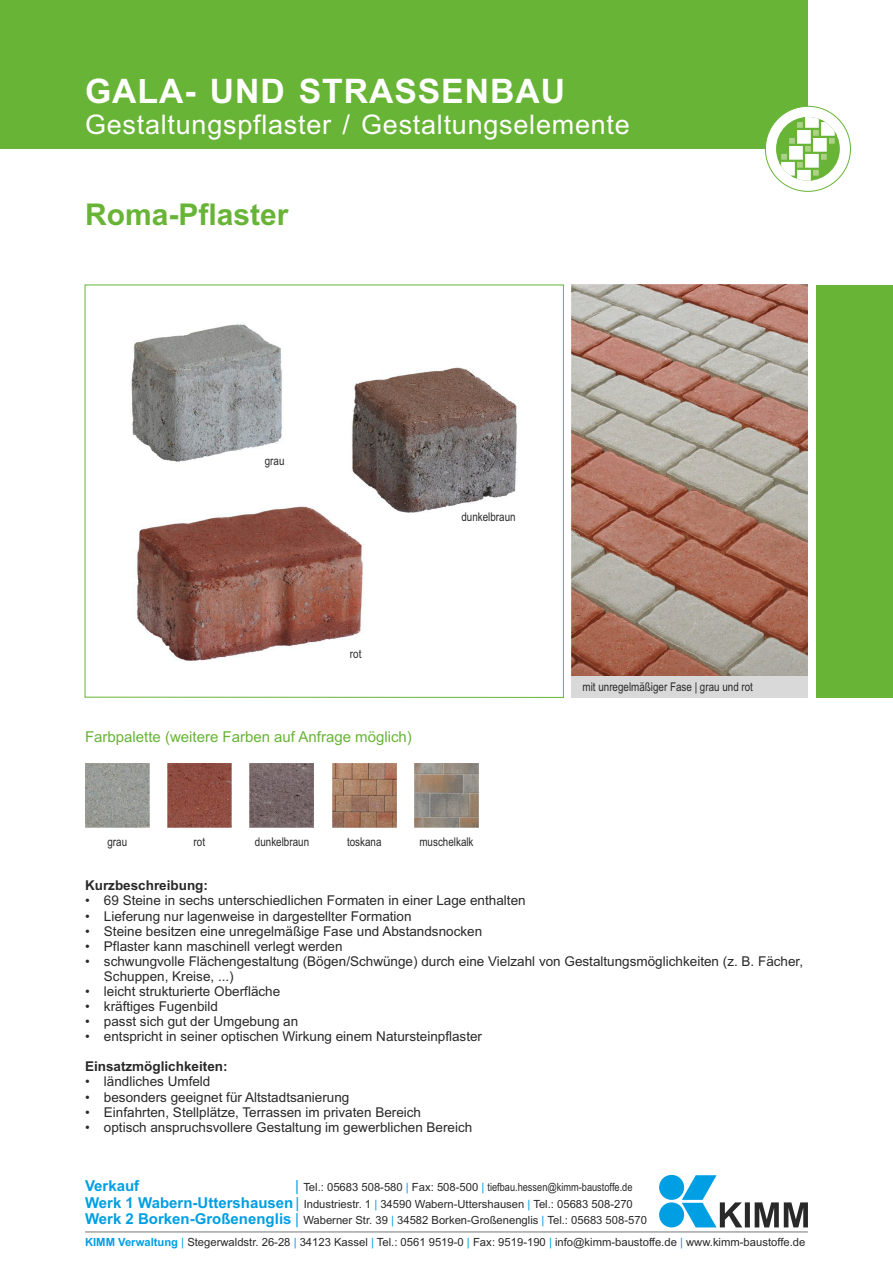
<style>
.page{position:relative;width:893px;height:1263px;background:#fff}
.page>*{position:absolute;margin:0;border:0;box-sizing:border-box;transform-origin:0 0}
.t1{font:700 33.75px "Arial";letter-spacing:.03em;color:#fff}
.t2{font:700 30px "Arial";color:#68b436}
.t3{font:27px "Arial";letter-spacing:.03em;color:#fff}
.t4{font:700 15px/16.8px "Arial";color:#009fe3}
.t5{font:15px "Arial";color:#68b436}
.t6{font:15px "Arial";color:#009fe3}
.t7{font:13.5px/15.1px "Arial";color:#292929}
.t8{font:700 13.5px "Arial";color:#292929}
.t9{font:12px "Arial Narrow";color:#292929}
.t10{font:11.25px/16.8px "Arial";color:#292929}
.t11{font:11.25px "Arial Narrow";color:#292929}
.t12{font:11.25px "Arial";color:#009fe3}
.s1{font-weight:400}
.s2{font-family:"Arial"}
.s3{font-weight:700;color:#009fe3}
.s4{color:#009fe3}
</style>
<div class="page">
<img style="left:572px;top:285px;width:236px;height:391px">
<div style="left:572px;top:676px;width:236px;height:21px;background:#d9d9d9"></div>
<svg style="left:84px;top:284px;width:480px;height:414px"></svg>
<div style="left:816px;top:285px;width:77px;height:412px;background:#68b436"></div>
<img style="left:332px;top:764px;width:64px;height:64px">
<img style="left:250px;top:764px;width:64px;height:64px">
<img style="left:167px;top:764px;width:65px;height:64px">
<img style="left:85px;top:764px;width:64px;height:64px">
<img style="left:414px;top:764px;width:64px;height:64px">
<div style="left:0;top:0;width:808px;height:149px;background:#68b436"></div>
<hr style="left:85px;top:1231px;width:723px;height:1px;background:#757878">
<div style="left:659px;top:1175px;width:25px;height:25px;background:#009fe3;border-radius:50%"></div>
<div style="left:659px;top:1202px;width:25px;height:25px;background:#009fe3;border-radius:50%"></div>
<svg style="left:682px;top:1175px;width:126px;height:52px"></svg>
<div style="left:765px;top:106px;width:86px;height:86px;background:#fff;border:1px solid #68b436;border-radius:50%"></div>
<svg style="left:776px;top:117px;width:64px;height:64px"></svg>
<svg style="left:779px;top:117px;width:58px;height:64px"></svg>
<h1 class="t1" style="left:85px;top:78px;width:481px">GALA- UND STRASSENBAU</h1>
<h3 class="t3" style="left:85px;top:115px;width:546px">Gestaltungspflaster / Gestaltungselemente</h3>
<h2 class="t2" style="left:85px;top:203px;width:205px">Roma-Pflaster</h2>
<p class="t9" style="left:265px;top:456px;width:21px">grau</p>
<p class="t9" style="left:461px;top:512px;width:56px">dunkelbraun</p>
<p class="t9" style="left:350px;top:649px;width:13px">rot</p>
<p class="t5" style="left:85px;top:731px;width:328px">Farbpalette (weitere Farben auf Anfrage möglich)</p>
<p class="t9" style="left:107px;top:837px;width:21px">grau</p>
<p class="t9" style="left:194px;top:837px;width:13px">rot</p>
<p class="t9" style="left:255px;top:837px;width:56px">dunkelbraun</p>
<p class="t9" style="left:347px;top:837px;width:36px">toskana</p>
<p class="t9" style="left:419px;top:837px;width:56px">muschelkalk</p>
<p class="t9" style="left:583px;top:682px;width:172px">mit unregelmäßiger Fase | grau und rot</p>
<p class="t8" style="left:85px;top:880px;width:125px">Kurzbeschreibung:</p>
<p class="t7" style="left:85px;top:894px;width:442px">• 69 Steine in sechs unterschiedlichen Formaten in einer Lage enthalten</p>
<p class="t7" style="left:85px;top:909px;width:328px">• Lieferung nur lagenweise in dargestellter Formation</p>
<p class="t7" style="left:85px;top:924px;width:399px">• Steine besitzen eine unregelmäßige Fase und Abstandsnocken</p>
<p class="t7" style="left:85px;top:940px;width:259px">• Pflaster kann maschinell verlegt werden</p>
<p class="t7" style="left:104px;top:955px;width:701px;text-indent:-19px">• schwungvolle Flächengestaltung (Bögen/Schwünge) durch eine Vielzahl von Gestaltungsmöglichkeiten (z. B. Fächer,<br>Schuppen, Kreise, ...)</p>
<p class="t7" style="left:85px;top:985px;width:197px">• leicht strukturierte Oberfläche</p>
<p class="t7" style="left:85px;top:1000px;width:134px">• kräftiges Fugenbild</p>
<p class="t7" style="left:85px;top:1015px;width:215px">• passt sich gut der Umgebung an</p>
<p class="t7" style="left:85px;top:1030px;width:399px">• entspricht in seiner optischen Wirkung einem Natursteinpflaster</p>
<p class="t8" style="left:85px;top:1061px;width:144px">Einsatzmöglichkeiten:</p>
<p class="t7" style="left:85px;top:1075px;width:127px">• ländliches Umfeld</p>
<p class="t7" style="left:85px;top:1090px;width:266px">• besonders geeignet für Altstadtsanierung</p>
<p class="t7" style="left:85px;top:1105px;width:338px">• Einfahrten, Stellplätze, Terrassen im privaten Bereich</p>
<p class="t7" style="left:85px;top:1120px;width:389px">• optisch anspruchsvollere Gestaltung im gewerblichen Bereich</p>
<p class="t4" style="left:85px;top:1178px;width:216px">Verkauf<br>Werk 1 Wabern-Uttershausen<span class="s1">|<br></span>Werk 2 Borken-Großenenglis <span class="s1">|</span></p>
<p class="t6" style="left:295px;top:1180px;width:5px">|</p>
<p class="t12" style="left:406px;top:1182px;width:4px">|</p>
<p class="t12" style="left:481px;top:1182px;width:4px">|</p>
<p class="t11" style="left:303px;top:1182px;width:331px"><span class="s2">Tel.: 05683 508-580 Fax: 508-500</span> tiefbau.hessen@kimm-baustoffe.de</p>
<p class="t10" style="left:303px;top:1196px;width:345px">Industriestr. 1 34590 Wabern-Uttershausen Tel.: 05683 508-270<br>Waberner Str. 39 34582 Borken-Großenenglis Tel.: 05683 508-570</p>
<p class="t12" style="left:374px;top:1199px;width:4px">|</p>
<p class="t12" style="left:528px;top:1199px;width:4px">|</p>
<p class="t12" style="left:391px;top:1216px;width:4px">|</p>
<p class="t12" style="left:542px;top:1216px;width:4px">|</p>
<p class="t10" style="left:85px;top:1234px;width:722px"><span class="s3">KIMM Verwaltung</span> <span class="s4">|</span> Stegerwaldstr. 26-28 <span class="s4">|</span> 34123 Kassel <span class="s4">|</span> Tel.: 0561 9519-0 <span class="s4">|</span> Fax: 9519-190 <span class="s4">|</span> info@kimm-baustoffe.de <span class="s4">|</span> www.kimm-baustoffe.de</p>
</div>
